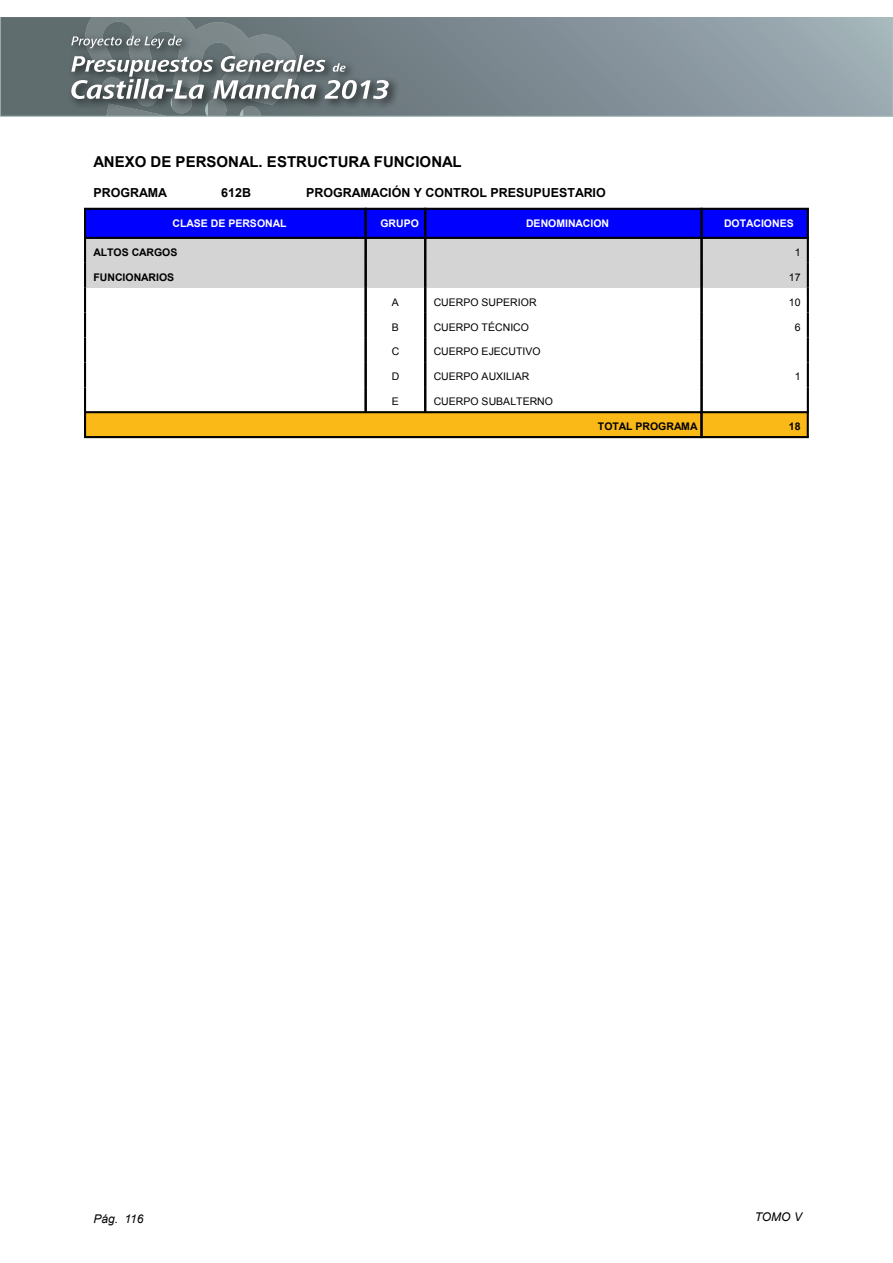
<style>
.page{position:relative;width:893px;height:1263px;background:#fff}
.page>*{position:absolute;margin:0;border:0;box-sizing:border-box;transform-origin:0 0}
.t1{font:700 15px "Arial";color:#000}
.t2{font:700 12.45px "Arial";color:#000}
.t3{font:italic 12px "Arial";color:#000}
.t4{font:10.5px "Arial";color:#000}
.t5{font:700 10.5px "Arial";color:#fff}
.t6{font:700 10.5px "Arial";color:#000}
</style>
<div class="page">
<div style="left:85px;top:209px;width:281px;height:29px;background:#00f"></div>
<div style="left:366px;top:209px;width:59px;height:29px;background:#00f"></div>
<div style="left:425px;top:209px;width:277px;height:29px;background:#00f"></div>
<div style="left:702px;top:209px;width:106px;height:29px;background:#00f"></div>
<div style="left:85px;top:238px;width:281px;height:25px;background:#d4d4d4"></div>
<div style="left:366px;top:238px;width:59px;height:25px;background:#d4d4d4"></div>
<div style="left:425px;top:238px;width:277px;height:25px;background:#d4d4d4"></div>
<div style="left:702px;top:238px;width:106px;height:25px;background:#d4d4d4"></div>
<div style="left:85px;top:263px;width:281px;height:25px;background:#d4d4d4"></div>
<div style="left:366px;top:263px;width:59px;height:25px;background:#d4d4d4"></div>
<div style="left:425px;top:263px;width:277px;height:25px;background:#d4d4d4"></div>
<div style="left:702px;top:263px;width:106px;height:25px;background:#d4d4d4"></div>
<div style="left:85px;top:412px;width:616px;height:25px;background:#fbb917"></div>
<div style="left:701px;top:412px;width:107px;height:25px;background:#fbb917"></div>
<hr style="left:84px;top:209px;width:2px;height:29px;background:#000">
<hr style="left:84px;top:208px;width:283px;height:2px;background:#000">
<hr style="left:84px;top:237px;width:283px;height:2px;background:#000">
<hr style="left:365px;top:209px;width:2px;height:29px;background:#000">
<hr style="left:365px;top:208px;width:61px;height:2px;background:#000">
<hr style="left:365px;top:237px;width:61px;height:2px;background:#000">
<hr style="left:424px;top:209px;width:2px;height:29px;background:#000">
<hr style="left:424px;top:208px;width:279px;height:2px;background:#000">
<hr style="left:424px;top:237px;width:279px;height:2px;background:#000">
<hr style="left:700px;top:209px;width:3px;height:29px;background:#000">
<hr style="left:807px;top:209px;width:2px;height:29px;background:#000">
<hr style="left:700px;top:208px;width:109px;height:2px;background:#000">
<hr style="left:700px;top:237px;width:109px;height:2px;background:#000">
<hr style="left:84px;top:238px;width:2px;height:25px;background:#000">
<hr style="left:365px;top:238px;width:2px;height:25px;background:#000">
<hr style="left:424px;top:238px;width:2px;height:25px;background:#000">
<hr style="left:700px;top:238px;width:3px;height:25px;background:#000">
<hr style="left:807px;top:238px;width:2px;height:25px;background:#000">
<hr style="left:84px;top:263px;width:2px;height:25px;background:#000">
<hr style="left:365px;top:263px;width:2px;height:25px;background:#000">
<hr style="left:424px;top:263px;width:2px;height:25px;background:#000">
<hr style="left:700px;top:263px;width:3px;height:25px;background:#000">
<hr style="left:807px;top:263px;width:2px;height:25px;background:#000">
<hr style="left:84px;top:288px;width:2px;height:25px;background:#000">
<hr style="left:365px;top:288px;width:2px;height:25px;background:#000">
<hr style="left:424px;top:288px;width:2px;height:25px;background:#000">
<hr style="left:700px;top:288px;width:3px;height:25px;background:#000">
<hr style="left:807px;top:288px;width:2px;height:25px;background:#000">
<hr style="left:84px;top:313px;width:2px;height:24px;background:#000">
<hr style="left:365px;top:313px;width:2px;height:24px;background:#000">
<hr style="left:424px;top:313px;width:2px;height:24px;background:#000">
<hr style="left:700px;top:313px;width:3px;height:24px;background:#000">
<hr style="left:807px;top:313px;width:2px;height:24px;background:#000">
<hr style="left:84px;top:337px;width:2px;height:25px;background:#000">
<hr style="left:365px;top:337px;width:2px;height:25px;background:#000">
<hr style="left:424px;top:337px;width:2px;height:25px;background:#000">
<hr style="left:700px;top:337px;width:3px;height:25px;background:#000">
<hr style="left:807px;top:337px;width:2px;height:25px;background:#000">
<hr style="left:84px;top:362px;width:2px;height:25px;background:#000">
<hr style="left:365px;top:362px;width:2px;height:25px;background:#000">
<hr style="left:424px;top:362px;width:2px;height:25px;background:#000">
<hr style="left:700px;top:362px;width:3px;height:25px;background:#000">
<hr style="left:807px;top:362px;width:2px;height:25px;background:#000">
<hr style="left:84px;top:387px;width:2px;height:25px;background:#000">
<hr style="left:365px;top:387px;width:2px;height:25px;background:#000">
<hr style="left:424px;top:387px;width:2px;height:25px;background:#000">
<hr style="left:700px;top:387px;width:3px;height:25px;background:#000">
<hr style="left:807px;top:387px;width:2px;height:25px;background:#000">
<hr style="left:84px;top:412px;width:2px;height:25px;background:#000">
<hr style="left:84px;top:411px;width:619px;height:2px;background:#000">
<hr style="left:84px;top:436px;width:619px;height:2px;background:#000">
<hr style="left:700px;top:412px;width:3px;height:25px;background:#000">
<hr style="left:807px;top:412px;width:2px;height:25px;background:#000">
<hr style="left:700px;top:411px;width:109px;height:2px;background:#000">
<hr style="left:700px;top:436px;width:109px;height:2px;background:#000">
<img style="left:1px;top:17px;width:891px;height:99px">
<img style="left:107px;top:110px;width:60px;height:6px">
<img style="left:85px;top:17px;width:216px;height:15px">
<img style="left:172px;top:110px;width:21px;height:3px">
<img style="left:208px;top:110px;width:19px;height:6px">
<img style="left:243px;top:110px;width:18px;height:6px">
<div style="left:68px;top:32px;width:332px;height:78px;background:#000;opacity:.75"></div>
<svg style="left:71px;top:36px;width:111px;height:12px"></svg>
<svg style="left:71px;top:55px;width:318px;height:44px"></svg>
<h1 class="t1" style="left:94px;top:152px;width:370px">ANEXO DE PERSONAL. ESTRUCTURA FUNCIONAL</h1>
<p class="t2" style="left:94px;top:184px;width:75px">PROGRAMA</p>
<p class="t2" style="left:221px;top:184px;width:31px">612B</p>
<p class="t2" style="left:306px;top:184px;width:301px">PROGRAMACIÓN Y CONTROL PRESUPUESTARIO</p>
<p class="t5" style="left:173px;top:216px;width:115px">CLASE DE PERSONAL</p>
<p class="t5" style="left:380px;top:216px;width:40px">GRUPO</p>
<p class="t5" style="left:526px;top:216px;width:85px">DENOMINACION</p>
<p class="t5" style="left:724px;top:216px;width:71px">DOTACIONES</p>
<p class="t6" style="left:94px;top:245px;width:85px">ALTOS CARGOS</p>
<p class="t4" style="left:795px;top:245px;width:7px">1</p>
<p class="t6" style="left:94px;top:270px;width:82px">FUNCIONARIOS</p>
<p class="t4" style="left:789px;top:270px;width:13px">17</p>
<p class="t4" style="left:392px;top:295px;width:9px">A</p>
<p class="t4" style="left:434px;top:295px;width:104px">CUERPO SUPERIOR</p>
<p class="t4" style="left:789px;top:295px;width:13px">10</p>
<p class="t4" style="left:392px;top:320px;width:9px">B</p>
<p class="t4" style="left:434px;top:320px;width:97px">CUERPO TÉCNICO</p>
<p class="t4" style="left:795px;top:320px;width:7px">6</p>
<p class="t4" style="left:392px;top:345px;width:9px">C</p>
<p class="t4" style="left:434px;top:345px;width:109px">CUERPO EJECUTIVO</p>
<p class="t4" style="left:392px;top:370px;width:9px">D</p>
<p class="t4" style="left:434px;top:370px;width:97px">CUERPO AUXILIAR</p>
<p class="t4" style="left:795px;top:370px;width:7px">1</p>
<p class="t4" style="left:392px;top:395px;width:9px">E</p>
<p class="t4" style="left:434px;top:395px;width:121px">CUERPO SUBALTERNO</p>
<p class="t6" style="left:598px;top:419px;width:101px">TOTAL PROGRAMA</p>
<p class="t6" style="left:789px;top:419px;width:13px">18</p>
<p class="t3" style="left:94px;top:1211px;width:52px">Pág. 116</p>
<p class="t3" style="left:755px;top:1209px;width:49px">TOMO V</p>
</div>
